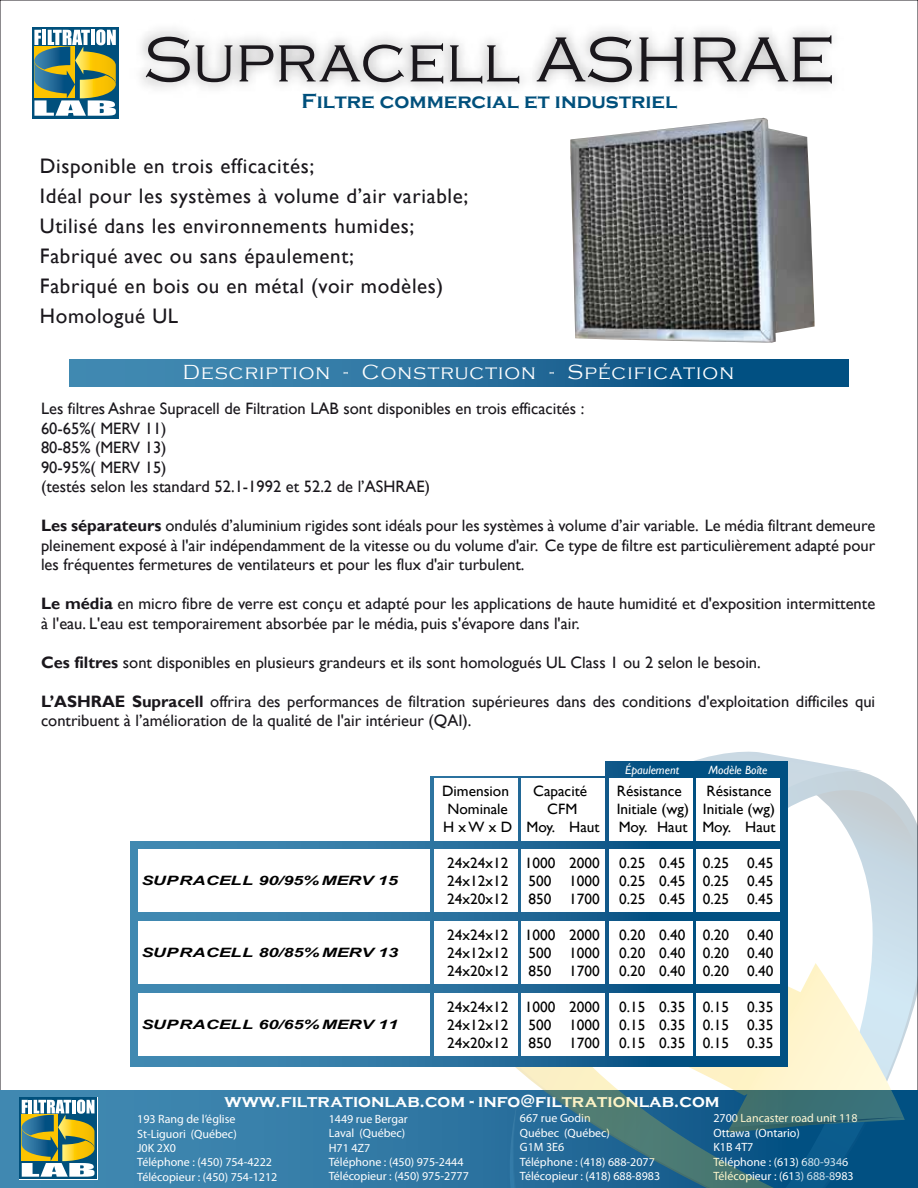
<style>
.page{position:relative;width:918px;height:1188px;background:#fff}
.page>*{position:absolute;margin:0;border:0;box-sizing:border-box;transform-origin:0 0}
.t1{font:300 66px "Copperplate Gothic";color:#1a171c}
.t2{font:700 30px "Copperplate Gothic";color:#fff}
.t3{font:21px/30px "Gill Sans";letter-spacing:.03em;color:#1a171c}
.t4{font:300 21px "Copperplate Gothic";letter-spacing:.05em;color:#fff}
.t5{font:700 21px "Copperplate Gothic";color:#00507c}
.t6{font:700 18px "Copperplate Gothic";color:#fff}
.t7{font:16.5px/19.5px "Gill Sans";color:#1a171c}
.t8{font:15px/18px "Gill Sans";color:#000;text-align:justify}
.t9{font:italic 700 12.9px "Arial";color:#000;scale:1.41 1}
.t10{font:12px/14.4px "Myriad Pro";color:#fff}
.t11{font:italic 12px "Gill Sans";color:#fff}
.s1{font-weight:700}
</style>
<div class="page">
<svg style="left:32px;top:27px;width:87px;height:92px"></svg>
<div style="left:32px;top:27px;width:86px;height:91px;background:#00507c"></div>
<svg style="left:34px;top:29px;width:82px;height:87px"></svg>
<div style="left:70px;top:360px;width:778px;height:27px;background:linear-gradient(to right,#4c91b9,#00497d)"></div>
<div style="left:0;top:1090px;width:918px;height:98px;background:#387faa"></div>
<svg style="left:19px;top:1097px;width:78px;height:82px"></svg>
<svg style="left:22px;top:1100px;width:73px;height:77px;background:#92a581"></svg>
<svg style="left:497px;top:752px;width:421px;height:436px;background:#5689a6"></svg>
<svg style="left:480px;top:915px;width:425px;height:216px"></svg>
<svg style="left:605px;top:752px;width:258px;height:275px"></svg>
<svg style="left:727px;top:1117px;width:179px;height:16px;background:#1e5f7a"></svg>
<img style="left:570px;top:118px;width:245px;height:225px">
<svg style="left:605px;top:762px;width:182px;height:8px"></svg>
<svg style="left:131px;top:770px;width:656px;height:296px;background:#31759f"></svg>
<div style="left:434px;top:849px;width:83px;height:63px;background:#fff"></div>
<div style="left:434px;top:779px;width:83px;height:62px;background:#fff"></div>
<div style="left:434px;top:921px;width:83px;height:63px;background:#fff"></div>
<div style="left:434px;top:993px;width:83px;height:63px;background:#fff"></div>
<div style="left:522px;top:849px;width:83px;height:63px;background:#fff"></div>
<div style="left:522px;top:779px;width:83px;height:62px;background:#fff"></div>
<div style="left:522px;top:921px;width:83px;height:63px;background:#fff"></div>
<div style="left:522px;top:993px;width:83px;height:63px;background:#fff"></div>
<div style="left:609px;top:849px;width:83px;height:63px;background:#fff"></div>
<div style="left:609px;top:779px;width:83px;height:62px;background:#fff"></div>
<div style="left:609px;top:921px;width:83px;height:63px;background:#fff"></div>
<div style="left:609px;top:993px;width:83px;height:63px;background:#fff"></div>
<div style="left:697px;top:849px;width:83px;height:63px;background:#fff"></div>
<div style="left:697px;top:779px;width:83px;height:62px;background:#fff"></div>
<div style="left:697px;top:921px;width:83px;height:63px;background:#fff"></div>
<div style="left:697px;top:993px;width:83px;height:63px;background:#fff"></div>
<div style="left:138px;top:849px;width:291px;height:62px;background:#fff"></div>
<div style="left:138px;top:921px;width:291px;height:62px;background:#fff"></div>
<div style="left:138px;top:993px;width:291px;height:62px;background:#fff"></div>
<div style="left:110px;top:758px;width:319px;height:83px;background:#fff"></div>
<div style="left:428px;top:751px;width:177px;height:25px;background:#fff"></div>
<h1 class="t1" style="left:143px;top:24px;width:694px">Supracell ASHRAE</h1>
<p class="t5" style="left:301px;top:90px;width:377px">Filtre commercial et industriel</p>
<p class="t3" style="left:40px;top:152px;width:430px">Disponible en trois efficacités;<br>Idéal pour les systèmes à volume d’air variable; Utilisé dans les environnements humides; Fabriqué avec ou sans épaulement;<br>Fabriqué en bois ou en métal (voir modèles)<br>Homologué UL</p>
<p class="t4" style="left:183px;top:361px;width:553px">Description - Construction - Spécification</p>
<p class="t7" style="left:41px;top:399px;width:545px">Les filtres Ashrae Supracell de Filtration LAB sont disponibles en trois efficacités :<br>60-65%( MERV 11)<br>80-85% (MERV 13)<br>90-95%( MERV 15)<br>(testés selon les standard 52.1-1992 et 52.2 de l’ASHRAE)</p>
<p class="t7" style="left:41px;top:516px;width:836px;text-align:justify"><span class="s1">Les séparateurs</span> ondulés d’aluminium rigides sont idéals pour les systèmes à volume d’air variable. Le média filtrant demeure pleinement exposé à l'air indépendamment de la vitesse ou du volume d'air. Ce type de filtre est particulièrement adapté pour les fréquentes fermetures de ventilateurs et pour les flux d'air turbulent.</p>
<p class="t7" style="left:41px;top:594px;width:836px"><span class="s1">Le média</span> en micro fibre de verre est conçu et adapté pour les applications de haute humidité et d'exposition intermittente à l'eau. L'eau est temporairement absorbée par le média, puis s'évapore dans l'air.</p>
<p class="t7" style="left:41px;top:653px;width:721px"><span class="s1">Ces filtres</span> sont disponibles en plusieurs grandeurs et ils sont homologués UL Class 1 ou 2 selon le besoin.</p>
<p class="t7" style="left:41px;top:692px;width:836px"><span class="s1">L’ASHRAE Supracell</span> offrira des performances de filtration supérieures dans des conditions d'exploitation difficiles qui contribuent à l’amélioration de la qualité de l'air intérieur (QAI).</p>
<p class="t9" style="left:141px;top:872px;width:183px">SUPRACELL 90/95% MERV 15</p>
<p class="t9" style="left:141px;top:944px;width:184px">SUPRACELL 80/85% MERV 13</p>
<p class="t9" style="left:141px;top:1016px;width:184px">SUPRACELL 60/65% MERV 11</p>
<p class="t8" style="left:442px;top:782px;width:72px;text-align:left">Dimension<br>Nominale<br>H x W x D</p>
<p class="t8" style="left:447px;top:854px;width:63px">24x24x12<br>24x12x12<br>24x20x12</p>
<p class="t8" style="left:447px;top:926px;width:63px">24x24x12<br>24x12x12<br>24x20x12</p>
<p class="t8" style="left:447px;top:998px;width:63px">24x24x12<br>24x12x12<br>24x20x12</p>
<p class="t8" style="left:533px;top:782px;width:55px">Capacité</p>
<p class="t8" style="left:547px;top:800px;width:31px">CFM</p>
<p class="t8" style="left:526px;top:818px;width:30px">Moy.</p>
<p class="t8" style="left:525px;top:854px;width:32px;text-align:left">1000<br>500<br>850</p>
<p class="t8" style="left:525px;top:926px;width:32px;text-align:left">1000<br>500<br>850</p>
<p class="t8" style="left:525px;top:998px;width:32px;text-align:left">1000<br>500<br>850</p>
<p class="t8" style="left:569px;top:818px;width:32px">Haut</p>
<p class="t8" style="left:569px;top:854px;width:32px">2000<br>1000<br>1700</p>
<p class="t8" style="left:569px;top:926px;width:32px">2000<br>1000<br>1700</p>
<p class="t8" style="left:569px;top:998px;width:32px">2000<br>1000<br>1700</p>
<p class="t11" style="left:625px;top:763px;width:55px">Épaulement</p>
<p class="t11" style="left:708px;top:763px;width:61px">Modèle Boîte</p>
<p class="t8" style="left:617px;top:783px;width:74px;text-align:left">Résistance<br>Initiale (wg)<br>Moy.</p>
<p class="t8" style="left:619px;top:854px;width:28px">0.25<br>0.25<br>0.25</p>
<p class="t8" style="left:619px;top:926px;width:28px">0.20<br>0.20<br>0.20</p>
<p class="t8" style="left:619px;top:998px;width:28px">0.15<br>0.15<br>0.15</p>
<p class="t8" style="left:657px;top:818px;width:32px">Haut</p>
<p class="t8" style="left:659px;top:854px;width:28px">0.45<br>0.45<br>0.45</p>
<p class="t8" style="left:659px;top:926px;width:28px">0.40<br>0.40<br>0.40</p>
<p class="t8" style="left:659px;top:998px;width:28px">0.35<br>0.35<br>0.35</p>
<p class="t8" style="left:702px;top:782px;width:74px;text-align:left">Résistance<br>Initiale (wg)<br>Moy.</p>
<p class="t8" style="left:703px;top:854px;width:28px">0.25<br>0.25<br>0.25</p>
<p class="t8" style="left:703px;top:926px;width:28px">0.20<br>0.20<br>0.20</p>
<p class="t8" style="left:703px;top:998px;width:28px">0.15<br>0.15<br>0.15</p>
<p class="t8" style="left:745px;top:818px;width:32px">Haut</p>
<p class="t8" style="left:747px;top:854px;width:28px">0.45<br>0.45<br>0.45</p>
<p class="t8" style="left:747px;top:926px;width:28px">0.40<br>0.40<br>0.40</p>
<p class="t8" style="left:747px;top:998px;width:28px">0.35<br>0.35<br>0.35</p>
<p class="t6" style="left:224px;top:1091px;width:497px">www.filtrationlab.com - info@filtrationlab.com</p>
<p class="t10" style="left:137px;top:1112px;width:142px">193 Rang de l’église<br>St-Liguori (Québec)<br>J0K 2X0<br>Téléphone : (450) 754-4222<br>Télécopieur : (450) 754-1212</p>
<p class="t10" style="left:329px;top:1111px;width:142px">1449 rue Bergar<br>Laval (Québec)<br>H71 4Z7<br>Téléphone : (450) 975-2444<br>Télécopieur : (450) 975-2777</p>
<p class="t10" style="left:713px;top:1111px;width:146px">2700 Lancaster road unit 118<br>Ottawa (Ontario)<br>K1B 4T7<br>Téléphone : (613) 680-9346<br>Télécopieur : (613) 688-8983</p>
<p class="t10" style="left:520px;top:1111px;width:142px">667 rue Godin<br>Québec (Québec)<br>G1M 3E6<br>Téléphone : (418) 688-2077<br>Télécopieur : (418) 688-8983</p>
<h2 class="t2" style="left:238px;top:1152px;width:403px">www.filtrationlab.com</h2>
</div>
